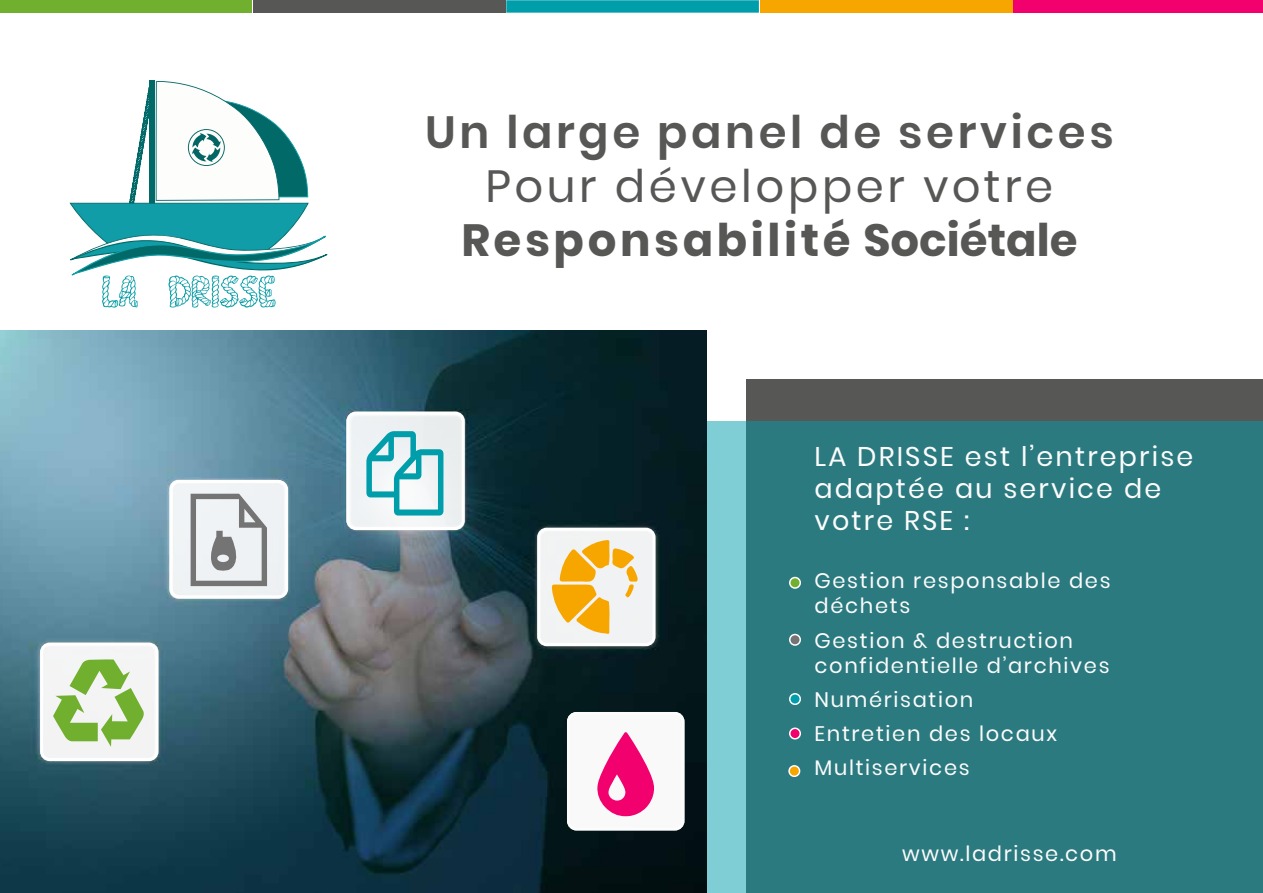
<style>
.page{position:relative;width:1263px;height:893px;background:#fff}
.page>*{position:absolute;margin:0;border:0;box-sizing:border-box;transform-origin:0 0}
.t1{font:700 45px "Poppins";letter-spacing:.08em;color:#575756}
.t2{font:600 45px "Poppins";letter-spacing:.08em;color:#575756}
.t3{font:45px "Poppins";letter-spacing:.08em;color:#575756}
.t4{font:27px/32.4px "Poppins";letter-spacing:.08em;color:#fcfcfc}
.t5{font:21px/25.2px "Poppins";letter-spacing:.08em;color:#fcfcfc}
</style>
<div class="page">
<div style="left:746px;top:379px;width:517px;height:514px;background:#575756"></div>
<svg style="left:706px;top:421px;width:557px;height:472px;background:#307f85"></svg>
<svg style="left:69px;top:80px;width:259px;height:228px"></svg>
<img style="left:0;top:331px;width:706px;height:562px">
<div style="left:41px;top:644px;width:116px;height:114px;background:#f4f4f5;border-radius:8px"></div>
<div style="left:170px;top:481px;width:116px;height:117px;background:#eff2f4;border-radius:8px"></div>
<div style="left:169px;top:480px;width:117px;height:119px;border:2px solid #fff;border-radius:8px"></div>
<div style="left:347px;top:413px;width:116px;height:116px;background:#edf1f2;border-radius:8px"></div>
<svg style="left:53px;top:659px;width:91px;height:88px"></svg>
<svg style="left:191px;top:494px;width:76px;height:92px"></svg>
<svg style="left:366px;top:431px;width:77px;height:84px"></svg>
<div style="left:539px;top:529px;width:115px;height:116px;background:#f1f2f3;border-radius:8px"></div>
<div style="left:537px;top:528px;width:118px;height:118px;border:3px solid #fff;border-radius:8px"></div>
<div style="left:346px;top:411px;width:119px;height:119px;border:3px solid #fff;border-radius:8px"></div>
<div style="left:170px;top:480px;width:118px;height:118px;border:3px solid #fff;border-radius:8px"></div>
<div style="left:40px;top:643px;width:119px;height:118px;border:3px solid #fff;border-radius:8px"></div>
<svg style="left:552px;top:540px;width:86px;height:94px"></svg>
<div style="left:790px;top:577px;width:10px;height:11px;background:#71af2e;border-radius:50%"></div>
<div style="left:789px;top:577px;width:12px;height:12px;border:2px solid #fff;border-radius:50%"></div>
<div style="left:790px;top:634px;width:10px;height:11px;background:#747474;border-radius:50%"></div>
<div style="left:789px;top:634px;width:12px;height:12px;border:2px solid #fff;border-radius:50%"></div>
<div style="left:790px;top:694px;width:10px;height:10px;background:#009eab;border-radius:50%"></div>
<div style="left:789px;top:693px;width:12px;height:12px;border:2px solid #fff;border-radius:50%"></div>
<div style="left:789px;top:766px;width:11px;height:10px;background:#f7a600;border-radius:50%"></div>
<div style="left:788px;top:765px;width:12px;height:12px;border:2px solid #fff;border-radius:50%"></div>
<div style="left:790px;top:728px;width:10px;height:11px;background:#f2006e;border-radius:50%"></div>
<div style="left:789px;top:727px;width:12px;height:12px;border:2px solid #fff;border-radius:50%"></div>
<div style="left:568px;top:713px;width:115px;height:116px;background:#fcfcfc;border-radius:8px"></div>
<div style="left:567px;top:712px;width:117px;height:118px;border:3px solid #fff;border-radius:8px"></div>
<svg style="left:597px;top:732px;width:57px;height:84px"></svg>
<div style="left:760px;top:0;width:252px;height:13px;background:#f7a600"></div>
<div style="left:253px;top:0;width:252px;height:13px;background:#575756"></div>
<svg style="left:506px;top:0;width:253px;height:13px;background:#0ba2ae"></svg>
<div style="left:0;top:0;width:252px;height:13px;background:#71af2e"></div>
<div style="left:1013px;top:0;width:250px;height:13px;background:#f2006e"></div>
<h1 class="t2" style="left:425px;top:106px;width:690px">Un large panel de services</h1>
<h1 class="t3" style="left:486px;top:160px;width:569px">Pour développer votre</h1>
<h1 class="t1" style="left:461px;top:214px;width:618px">Responsabilité Sociétale</h1>
<p class="t4" style="left:814px;top:440px;width:380px">LA DRISSE est l’entreprise adaptée au service de votre RSE :</p>
<p class="t5" style="left:814px;top:568px;width:297px">Gestion responsable des déchets</p>
<p class="t5" style="left:814px;top:628px;width:297px">Gestion &amp; destruction confidentielle d’archives</p>
<p class="t5" style="left:814px;top:683px;width:244px;line-height:34.2px">Numérisation<br>Entretien des locaux<br>Multiservices</p>
<p class="t5" style="left:902px;top:841px;width:216px">www.ladrisse.com</p>
</div>
